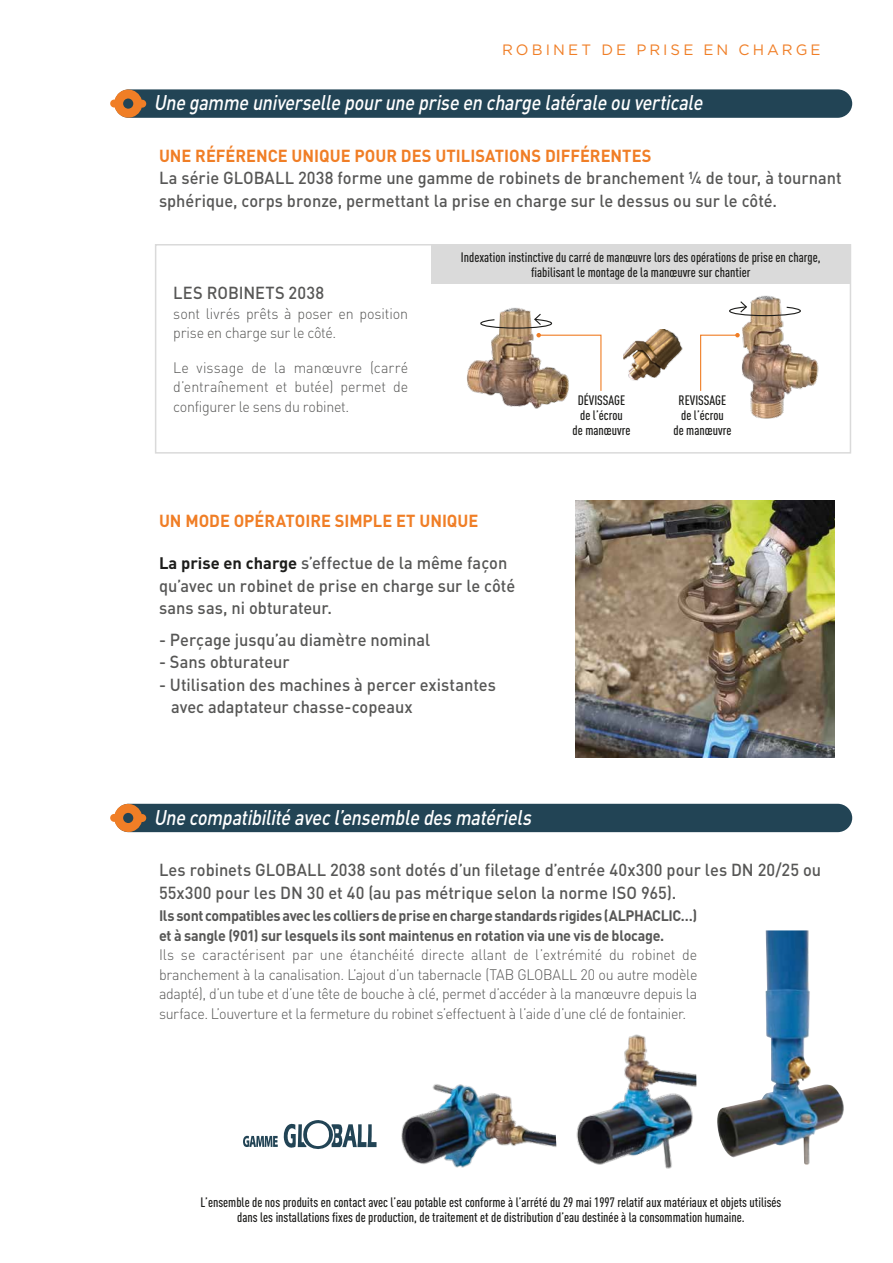
<style>
.page{position:relative;width:893px;height:1263px;background:#fff}
.page>*{position:absolute;margin:0;border:0;box-sizing:border-box;transform-origin:0 0}
.t1{font:italic 500 21px "DIN";color:#fff;scale:.85 1}
.t2{font:500 17.25px/22.5px "DIN";color:#575756;scale:.95 1}
.t3{font:700 17.25px "DIN";color:#f07e26;scale:.95 1}
.t4{font:300 15px/19.5px "DIN";letter-spacing:-.02em;color:#575756;text-align:justify;scale:.95 1}
.t5{font:700 15px "DIN";letter-spacing:-.025em;color:#575756;scale:.95 1}
.t6{font:15px "Gotham";letter-spacing:.205em;color:#f07e26}
.t7{font:500 13.5px/15px "DIN Cond";color:#1d1d1b;text-align:center}
.s1{font-weight:700;font-size:16.5px;color:#1d1d1b}
</style>
<div class="page">
<div style="left:115px;top:89px;width:737px;height:29px;background:#245;border-radius:14px"></div>
<svg style="left:110px;top:90px;width:36px;height:28px"></svg>
<div style="left:115px;top:804px;width:737px;height:28px;background:#245;border-radius:14px"></div>
<svg style="left:110px;top:804px;width:36px;height:28px"></svg>
<svg style="left:243px;top:1120px;width:134px;height:29px"></svg>
<img style="left:401px;top:1084px;width:156px;height:84px">
<img style="left:576px;top:1034px;width:121px;height:135px">
<img style="left:717px;top:930px;width:127px;height:235px">
<svg style="left:700px;top:334px;width:28px;height:57px"></svg>
<div style="left:431px;top:245px;width:419px;height:39px;background:#dadada"></div>
<img style="left:467px;top:307px;width:102px;height:102px">
<img style="left:623px;top:329px;width:60px;height:52px">
<img style="left:728px;top:295px;width:91px;height:124px">
<svg style="left:480px;top:313px;width:122px;height:79px"></svg>
<svg style="left:728px;top:300px;width:73px;height:17px"></svg>
<div style="left:155px;top:244px;width:696px;height:210px;border:2px solid #dadada"></div>
<img style="left:575px;top:500px;width:259px;height:257px">
<p class="t6" style="left:502px;top:40px;width:320px">ROBINET DE PRISE EN CHARGE</p>
<p class="t1" style="left:154px;top:89px;width:652px">Une gamme universelle pourune prise en charge latérale ou verticale</p>
<p class="t3" style="left:159px;top:144px;width:520px">Une référence unique pour des uti lisations di fférentes</p>
<p class="t2" style="left:159px;top:166px;width:720px">La série GLOBALL 2038 forme une gamme de robinets de branchement ¼ de tour, à tournant sphérique, corps bronze, permettant la prise en charge sur le dessus ou sur le côté.</p>
<p class="t2" style="left:173px;top:281px;width:46px">Les robine</p>
<p class="t2" style="left:266px;top:281px;width:63px">ts 2038</p>
<p class="t4" style="left:173px;top:303px;width:249px">sont livrés prêts à poser en position prise en charge sur le côté.</p>
<p class="t4" style="left:173px;top:357px;width:249px">Le vissage de la manœuvre (carré d’entraînement et butée) permet de configurer le sens du robinet.</p>
<p class="t7" style="left:461px;top:249px;width:361px">Indexation instinctive du carré de manœuvre lors des opérations de prise en charge, fiabilisant le montage de la manœuvre sur chantier</p>
<p class="t7" style="left:573px;top:392px;width:59px">Dévissage de l’écrou<br>de manœuvre</p>
<p class="t7" style="left:673px;top:392px;width:59px">Revissage de l’écrou<br>de manœuvre</p>
<p class="t3" style="left:159px;top:509px;width:40px">UN MODE</p>
<p class="t3" style="left:234px;top:509px;width:12px">OPÉRATO</p>
<p class="t3" style="left:305px;top:509px;width:58px">IRE SIMPLE</p>
<p class="t3" style="left:396px;top:509px;width:65px">ET UNIQUE</p>
<p class="t2" style="left:159px;top:551px;width:376px"><span class="s1">La prise en charge</span> s’effectue de la même façon qu’avec un robinet de prise en charge sur le côté sans sas, ni obturateur.</p>
<p class="t2" style="left:159px;top:628px;width:287px">- Perçage jusqu’au diamètre nominal</p>
<p class="t2" style="left:159px;top:650px;width:139px">- Sans obturateur</p>
<p class="t2" style="left:171px;top:673px;width:344px;text-indent:-12px">- Utilisation des machines à percer existantes avec adaptateur chasse-copeaux</p>
<p class="t1" style="left:154px;top:804px;width:451px">Une compatibilité avecl’ensemble des matériels</p>
<p class="t2" style="left:159px;top:858px;width:698px">Les robinets GLOBALL 2038 sont dotés d’un filetage d’entrée 40x300 pour les DN 20/25 ou<br>55x300 pour les DN 30 et 40 (au pas métrique selon la norme ISO 965).</p>
<p class="t5" style="left:159px;top:906px;width:484px">Ils sont compatibles avec les colliers de prise en charge standards rigides (ALPHACL</p>
<p class="t5" style="left:669px;top:906px;width:32px">IC…)</p>
<p class="t5" style="left:159px;top:925px;width:533px">et à sangle (901) sur lesquels ils sont maintenus en rotation via une vis de blocage.</p>
<p class="t4" style="left:159px;top:945px;width:568px">Ils se caractérisent par une étanchéité directe allant de l’extrémité du robinet de branchement à la canalisation. L’ajout d’un tabernacle (TAB GLOBALL 20 ou autre modèle adapté), d’un tube et d’une tête de bouche à clé, permet d’accéder à la manœuvre depuis la surface. L’ouverture et la fermeture du robinet s’effectuent à l’aide d’une clé de fontainier.</p>
<p class="t7" style="left:200px;top:1194px;width:583px">L’ensemble de nos produits en contact avec l’eau potable est conforme à l’arrété du 29 mai 1997 relatif aux matériaux et objets utilisés dans les installations fixes de production, de traitement et de distribution d’eau destinée à la consommation humaine.</p>
</div>
